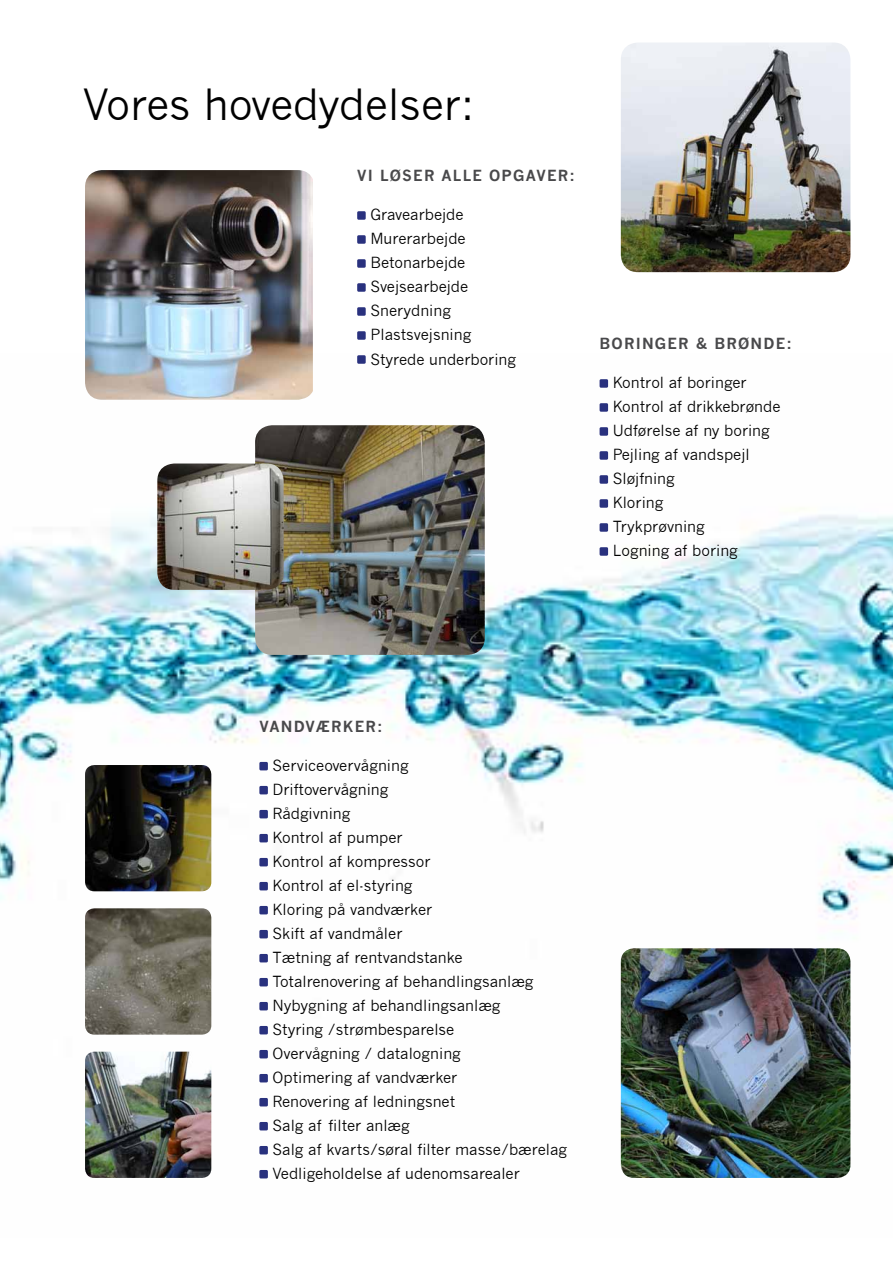
<style>
.page{position:relative;width:893px;height:1263px;background:#fff}
.page>*{position:absolute;margin:0;border:0;box-sizing:border-box;transform-origin:0 0}
.t1{font:42px "News Gothic";color:#000}
.t2{font:15px/24px "News Gothic";color:#000}
.t3{font:700 15px "News Gothic";letter-spacing:.08em;color:#49494b}
</style>
<div class="page">
<img style="left:0;top:379px;width:893px;height:800px">
<div style="left:357px;top:211px;width:9px;height:9px;background:#29317e;border-radius:2px"></div>
<div style="left:357px;top:235px;width:9px;height:9px;background:#29317e;border-radius:2px"></div>
<div style="left:357px;top:259px;width:9px;height:9px;background:#29317e;border-radius:2px"></div>
<div style="left:357px;top:283px;width:9px;height:9px;background:#29317e;border-radius:2px"></div>
<div style="left:357px;top:307px;width:9px;height:9px;background:#29317e;border-radius:2px"></div>
<div style="left:357px;top:331px;width:9px;height:9px;background:#29317e;border-radius:2px"></div>
<div style="left:357px;top:355px;width:9px;height:9px;background:#29317e;border-radius:2px"></div>
<div style="left:600px;top:379px;width:8px;height:9px;background:#29317e;border-radius:2px"></div>
<div style="left:600px;top:403px;width:8px;height:9px;background:#29317e;border-radius:2px"></div>
<div style="left:600px;top:427px;width:8px;height:9px;background:#29317e;border-radius:2px"></div>
<div style="left:600px;top:451px;width:8px;height:9px;background:#29317e;border-radius:2px"></div>
<div style="left:600px;top:475px;width:8px;height:9px;background:#29317e;border-radius:2px"></div>
<div style="left:600px;top:499px;width:8px;height:9px;background:#29317e;border-radius:2px"></div>
<div style="left:600px;top:523px;width:8px;height:9px;background:#29317e;border-radius:2px"></div>
<div style="left:600px;top:547px;width:8px;height:9px;background:#29317e;border-radius:2px"></div>
<img style="left:621px;top:43px;width:229px;height:229px">
<img style="left:85px;top:170px;width:228px;height:230px">
<img style="left:621px;top:948px;width:229px;height:230px">
<img style="left:85px;top:765px;width:126px;height:126px">
<img style="left:85px;top:908px;width:126px;height:127px">
<img style="left:85px;top:1052px;width:126px;height:126px">
<div style="left:259px;top:762px;width:9px;height:8px;background:#29317e;border-radius:2px"></div>
<div style="left:259px;top:786px;width:9px;height:8px;background:#29317e;border-radius:2px"></div>
<div style="left:259px;top:810px;width:9px;height:8px;background:#29317e;border-radius:2px"></div>
<div style="left:259px;top:834px;width:9px;height:8px;background:#29317e;border-radius:2px"></div>
<div style="left:259px;top:858px;width:9px;height:8px;background:#29317e;border-radius:2px"></div>
<div style="left:259px;top:882px;width:9px;height:8px;background:#29317e;border-radius:2px"></div>
<div style="left:259px;top:906px;width:9px;height:8px;background:#29317e;border-radius:2px"></div>
<div style="left:259px;top:930px;width:9px;height:8px;background:#29317e;border-radius:2px"></div>
<div style="left:259px;top:954px;width:9px;height:8px;background:#29317e;border-radius:2px"></div>
<div style="left:259px;top:978px;width:9px;height:8px;background:#29317e;border-radius:2px"></div>
<div style="left:259px;top:1002px;width:9px;height:8px;background:#29317e;border-radius:2px"></div>
<div style="left:259px;top:1026px;width:9px;height:8px;background:#29317e;border-radius:2px"></div>
<div style="left:259px;top:1050px;width:9px;height:8px;background:#29317e;border-radius:2px"></div>
<div style="left:259px;top:1074px;width:9px;height:8px;background:#29317e;border-radius:2px"></div>
<div style="left:259px;top:1098px;width:9px;height:8px;background:#29317e;border-radius:2px"></div>
<div style="left:259px;top:1122px;width:9px;height:8px;background:#29317e;border-radius:2px"></div>
<div style="left:259px;top:1146px;width:9px;height:8px;background:#29317e;border-radius:2px"></div>
<div style="left:259px;top:1170px;width:9px;height:8px;background:#29317e;border-radius:2px"></div>
<img style="left:255px;top:425px;width:230px;height:230px">
<img style="left:157px;top:463px;width:127px;height:127px">
<h1 class="t1" style="left:83px;top:81px;width:393px">Vores hovedydelser:</h1>
<p class="t3" style="left:357px;top:167px;width:219px">VI LØSER ALLE OPGAVER:</p>
<p class="t2" style="left:370px;top:203px;width:147px">Gravearbejde<br>Murerarbejde<br>Betonarbejde<br>Svejsearbejde<br>Snerydning<br>Plastsvejsning<br>Styrede underboring</p>
<p class="t3" style="left:600px;top:335px;width:194px">BORINGER &amp; BRØNDE:</p>
<p class="t2" style="left:613px;top:371px;width:169px">Kontrol af boringer<br>Kontrol af drikkebrønde<br>Udførelse af ny boring<br>Pejling af vandspejl<br>Sløjfning<br>Kloring<br>Trykprøvning<br>Logning af boring</p>
<p class="t3" style="left:259px;top:717px;width:125px">VANDVÆRKER:</p>
<p class="t2" style="left:273px;top:754px;width:296px">Serviceovervågning<br>Driftovervågning<br>Rådgivning<br>Kontrol af pumper<br>Kontrol af kompressor<br>Kontrol af el-styring<br>Kloring på vandværker<br>Skift af vandmåler<br>Tætning af rentvandstanke<br>Totalrenovering af behandlingsanlæg<br>Nybygning af behandlingsanlæg<br>Styring /strømbesparelse<br>Overvågning / datalogning<br>Optimering af vandværker<br>Renovering af ledningsnet<br>Salg af filter anlæg<br>Salg af kvarts/søral filter masse/bærelag<br>Vedligeholdelse af udenomsarealer</p>
</div>
